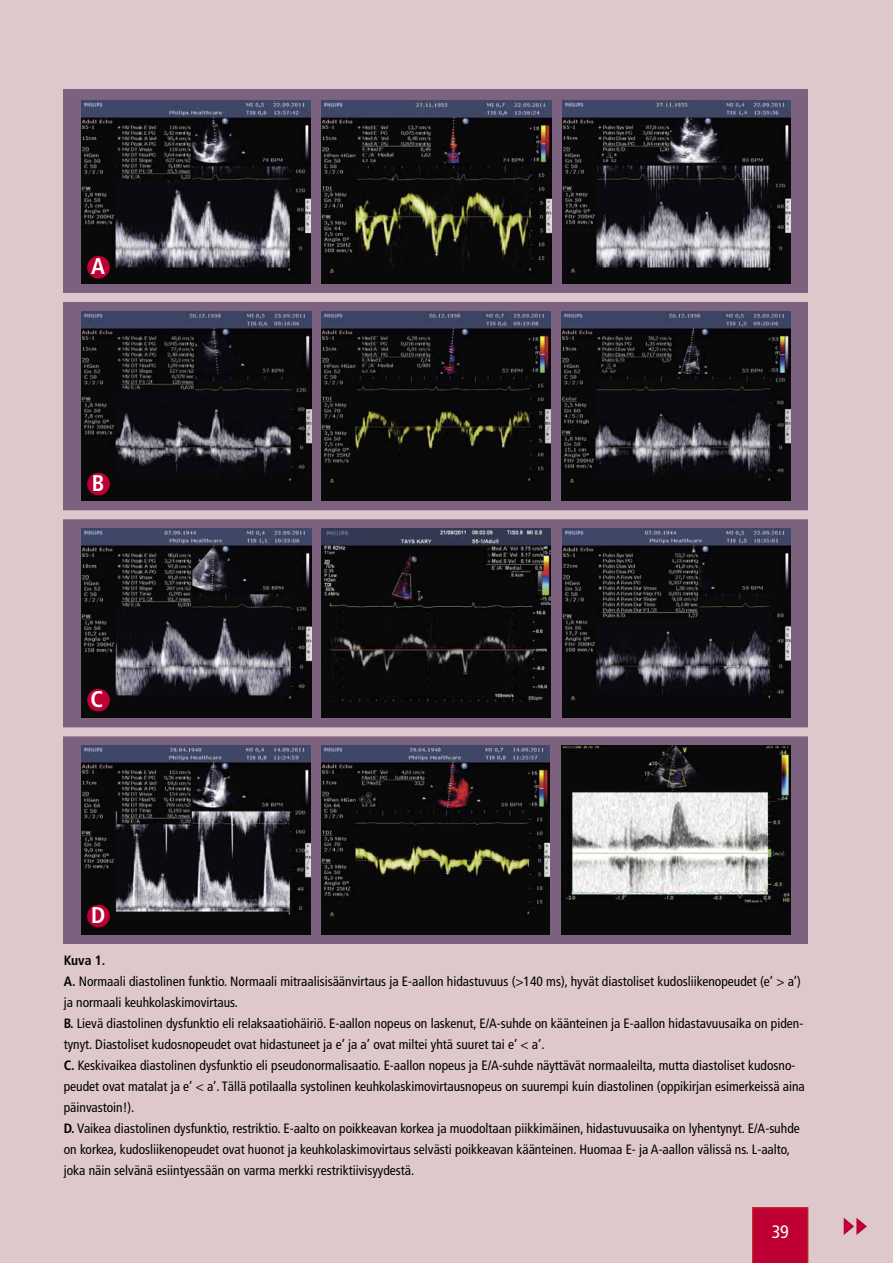
<style>
.page{position:relative;width:893px;height:1263px;background:#dec8cc}
.page>*{position:absolute;margin:0;border:0;box-sizing:border-box;transform-origin:0 0}
.t1{font:700 condensed 22.65px "Frutiger";color:#fff}
.t2{font:condensed 18px "Frutiger";color:#fff}
.t3{font:condensed 13.5px/21px "Frutiger";color:#000}
.s1{font-weight:700}
</style>
<div class="page">
<div style="left:64px;top:89px;width:744px;height:855px;background:#7d627f"></div>
<img style="left:82px;top:746px;width:228px;height:188px">
<img style="left:322px;top:745px;width:228px;height:189px">
<img style="left:561px;top:745px;width:230px;height:189px">
<img style="left:82px;top:529px;width:229px;height:189px">
<img style="left:82px;top:311px;width:229px;height:189px">
<img style="left:82px;top:101px;width:229px;height:183px">
<div style="left:87px;top:256px;width:23px;height:23px;background:#be0034;border-radius:50%"></div>
<div style="left:87px;top:473px;width:23px;height:22px;background:#be0034;border-radius:50%"></div>
<div style="left:87px;top:689px;width:23px;height:22px;background:#be0034;border-radius:50%"></div>
<div style="left:87px;top:905px;width:23px;height:22px;background:#be0034;border-radius:50%"></div>
<img style="left:321px;top:101px;width:230px;height:183px">
<img style="left:562px;top:101px;width:229px;height:183px">
<img style="left:322px;top:311px;width:229px;height:189px">
<img style="left:562px;top:311px;width:229px;height:189px">
<img style="left:322px;top:529px;width:229px;height:189px">
<img style="left:563px;top:529px;width:228px;height:189px">
<div style="left:17px;top:293px;width:840px;height:9px;background:#dec8cc"></div>
<div style="left:17px;top:510px;width:840px;height:9px;background:#dec8cc"></div>
<div style="left:17px;top:727px;width:840px;height:9px;background:#dec8cc"></div>
<svg style="left:844px;top:1218px;width:23px;height:17px"></svg>
<div style="left:753px;top:1208px;width:55px;height:55px;background:#be0034"></div>
<h1 class="t1" style="left:91px;top:253px;width:15px">A</h1>
<h1 class="t1" style="left:92px;top:470px;width:14px">B</h1>
<h1 class="t1" style="left:91px;top:686px;width:14px">C</h1>
<h1 class="t1" style="left:91px;top:902px;width:16px">D</h1>
<p class="t3" style="left:64px;top:950px;width:743px"><span class="s1">Kuva 1.<br>A.</span> Normaali diastolinen funktio. Normaali mitraalisisäänvirtaus ja E-aallon hidastuvuus (&gt;140 ms), hyvät diastoliset kudosliikenopeudet (e’ &gt; a’) ja normaali keuhkolaskimovirtaus.<br><span class="s1">B.</span> Lievä diastolinen dysfunktio eli relaksaatiohäiriö. E-aallon nopeus on laskenut, E/A-suhde on käänteinen ja E-aallon hidastavuusaika on piden&shy;tynyt. Diastoliset kudosnopeudet ovat hidastuneet ja e’ ja a’ ovat miltei yhtä suuret tai e’ &lt; a’.<br><span class="s1">C.</span> Keskivaikea diastolinen dysfunktio eli pseudonormalisaatio. E-aallon nopeus ja E/A-suhde näyttävät normaaleilta, mutta diastoliset kudosno&shy;peudet ovat matalat ja e’ &lt; a’. Tällä potilaalla systolinen keuhkolaskimovirtausnopeus on suurempi kuin diastolinen (oppikirjan esimerkeissä aina päinvastoin!).<br><span class="s1">D.</span> Vaikea diastolinen dysfunktio, restriktio. E-aalto on poikkeavan korkea ja muodoltaan piikkimäinen, hidastuvuusaika on lyhentynyt. E/A-suhde on korkea, kudosliikenopeudet ovat huonot ja keuhkolaskimovirtaus selvästi poikkeavan käänteinen. Huomaa E- ja A-aallon välissä ns. L-aalto, joka näin selvänä esiintyessään on varma merkki restriktiivisyydestä.</p>
<h2 class="t2" style="left:772px;top:1221px;width:19px">39</h2>
</div>
